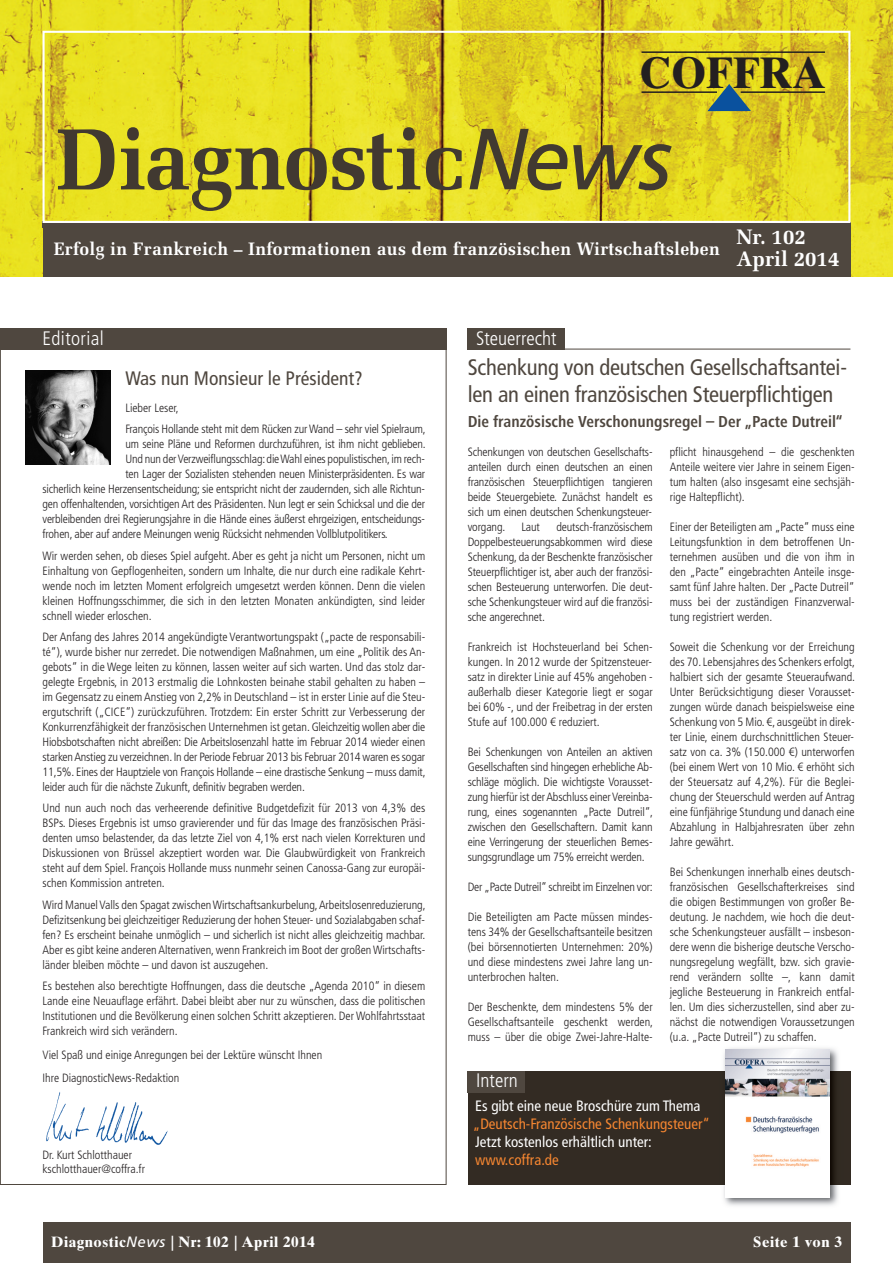
<style>
.page{position:relative;width:893px;height:1263px;background:#fff}
.page>*{position:absolute;margin:0;border:0;box-sizing:border-box;transform-origin:0 0}
.t1{font:700 86.55px "Melior";letter-spacing:.005em;color:#413931}
.t2{font:700 44.25px "Times Ten Greek";color:#231f20}
.t3{font:condensed 22.5px/27px "Frutiger LT Std";letter-spacing:-.01em;color:#4f473f}
.t4{font:700 21px/22.5px "Melior";color:#fff}
.t5{font:condensed 19.5px "Frutiger LT Std";color:#4f473f}
.t6{font:300 condensed 19.5px "Frutiger LT Std";color:#fff}
.t7{font:300 condensed 19.5px "Frutiger LT Std";letter-spacing:.02em;color:#fff}
.t8{font:700 18px "Melior";letter-spacing:.02em;color:#fff}
.t9{font:700 condensed 16.5px "Frutiger Next LT";color:#4f473f}
.t10{font:condensed 15px "Frutiger LT Std";color:#fff}
.t11{font:condensed 15px "Frutiger LT Std";color:#f58631}
.t12{font:700 15px "Times Ten Greek";letter-spacing:.035em;color:#fff}
.t13{font:300 condensed 12px/15px "Frutiger LT Std";letter-spacing:-.01em;color:#231f20;text-align:justify}
.s1{font-family:"Frutiger LT Std";font-weight:400;font-style:italic}
.s2{font-family:"Frutiger LT";font-weight:400;font-style:italic}
</style>
<div class="page">
<div style="left:0;top:328px;width:446px;height:22px;background:#4f473f"></div>
<img style="left:0;top:0;width:893px;height:276px">
<hr style="left:641px;top:91px;width:76px;height:2px;background:#231f20">
<hr style="left:741px;top:91px;width:84px;height:2px;background:#231f20">
<hr style="left:641px;top:51px;width:184px;height:2px;background:#231f20">
<div style="left:43px;top:222px;width:807px;height:54px;background:#4f473f"></div>
<img style="left:12px;top:106px;width:704px;height:121px">
<svg style="left:707px;top:84px;width:44px;height:27px"></svg>
<img style="left:43px;top:223px;width:673px;height:4px">
<div style="left:43px;top:31px;width:807px;height:192px;border:2px solid #fff"></div>
<div style="left:43px;top:1222px;width:807px;height:41px;background:#4f473f"></div>
<hr style="left:468px;top:349px;width:382px;height:1px;background:#4f473f">
<img style="left:46px;top:1092px;width:122px;height:53px">
<img style="left:25px;top:371px;width:85px;height:94px">
<div style="left:468px;top:328px;width:97px;height:21px;background:#4f473f"></div>
<div style="left:468px;top:1071px;width:382px;height:114px;background:#332b23"></div>
<div style="left:468px;top:1071px;width:57px;height:21px;background:#4f473f"></div>
<img style="left:724px;top:1048px;width:114px;height:158px">
<img style="left:725px;top:1050px;width:104px;height:147px">
<h2 class="t2" style="left:640px;top:56px;width:188px">COFFRA</h2>
<h1 class="t1" style="left:56px;top:109px;width:617px">Diagnostic<span class="s1">News</span></h1>
<h3 class="t8" style="left:54px;top:238px;width:667px">Erfolg in Frankreich – Informationen aus dem französischen Wirtschaftsleben</h3>
<h3 class="t4" style="left:736px;top:225px;width:104px">Nr. 102<br>April 2014</h3>
<h3 class="t7" style="left:43px;top:330px;width:63px">Editorial</h3>
<h3 class="t6" style="left:476px;top:330px;width:82px">Steuerrecht</h3>
<h3 class="t5" style="left:125px;top:370px;width:239px">Was nun Monsieur le Président?</h3>
<p class="t13" style="left:125px;top:398px;width:302px;line-height:21.5px">Lieber Leser,<br>François Hollande steht mit dem Rücken zur Wand – sehr viel Spielraum,</p>
<p class="t13" style="left:125px;top:437px;width:302px">um seine Pläne und Reformen durchzuführen, ist ihm nicht geblieben.</p>
<p class="t13" style="left:125px;top:452px;width:301px">Und nun derVerzweiflungsschlag:dieWahl eines populistischen,im rech-</p>
<p class="t13" style="left:125px;top:467px;width:301px">ten Lager der Sozialisten stehenden neuen Ministerpräsidenten. Es war</p>
<p class="t13" style="left:43px;top:482px;width:384px">sicherlich keine Herzensentscheidung; sie entspricht nicht der zaudernden, sich alle Richtun-</p>
<p class="t13" style="left:43px;top:497px;width:384px">gen offenhaltenden, vorsichtigen Art des Präsidenten. Nun legt er sein Schicksal und die der</p>
<p class="t13" style="left:43px;top:512px;width:384px">verbleibenden drei Regierungsjahre in die Hände eines äußerst ehrgeizigen, entscheidungs-</p>
<p class="t13" style="left:43px;top:527px;width:347px">frohen, aber auf andere Meinungen wenig Rücksicht nehmenden Vollblutpolitikers.</p>
<p class="t13" style="left:43px;top:549px;width:384px">Wir werden sehen, ob dieses Spiel aufgeht. Aber es geht ja nicht um Personen, nicht um Einhaltung von Gepflogenheiten, sondern um Inhalte, die nur durch eine radikale Kehrt&shy;wende noch im letzten Moment erfolgreich umgesetzt werden können. Denn die vielen kleinen Hoffnungsschimmer, die sich in den letzten Monaten ankündigten, sind leider schnell wieder erloschen.</p>
<p class="t13" style="left:43px;top:630px;width:385px">Der Anfang des Jahres 2014 angekündigte Verantwortungspakt („pacte de responsabili&shy;té“), wurde bisher nur zerredet. Die notwendigen Maßnahmen, um eine „Politik des An&shy;gebots“ in die Wege leiten zu können, lassen weiter auf sich warten. Und das stolz dar&shy;gelegte Ergebnis, in 2013 erstmalig die Lohnkosten beinahe stabil gehalten zu haben – im Gegensatz zu einemAnstieg von 2,2% in Deutschland – ist in erster Linie auf die Steu&shy;ergutschrift („CICE“) zurückzuführen. Trotzdem: Ein erster Schritt zur Verbesserung der Konkurrenzfähigkeit der französischen Unternehmen ist getan.Gleichzeitigwollen aber die Hiobsbotschaften nicht abreißen: Die Arbeitslosenzahl hatte im Februar 2014 wieder einen starkenAnstieg zu verzeichnen. In der Periode Februar 2013 bis Februar 2014 waren es sogar 11,5%. Eines der Hauptziele von François Hollande – eine drastische Senkung – muss damit, leider auch für die nächste Zukunft, definitiv begraben werden.</p>
<p class="t13" style="left:43px;top:802px;width:384px">Und nun auch noch das verheerende definitive Budgetdefizit für 2013 von 4,3% des BSPs. Dieses Ergebnis ist umso gravierender und für das Image des französischen Präsi&shy;denten umso belastender, da das letzte Ziel von 4,1% erst nach vielen Korrekturen und Diskussionen von Brüssel akzeptiert worden war. Die Glaubwürdigkeit von Frankreich steht auf dem Spiel. François Hollande muss nunmehr seinen Canossa-Gang zur europäi&shy;schen Kommission antreten.</p>
<p class="t13" style="left:43px;top:898px;width:385px">Wird Manuel Valls den Spagat zwischenWirtschaftsankurbelung,Arbeitslosenreduzierung, Defizitsenkung bei gleichzeitiger Reduzierung der hohen Steuer- und Sozialabgaben schaf&shy;fen? Es erscheint beinahe unmöglich – und sicherlich ist nicht alles gleichzeitig machbar.<br>Aber es gibt keine anderenAlternativen,wenn Frankreich im Boot der großenWirtschafts&shy;länder bleiben möchte – und davon ist auszugehen.</p>
<p class="t13" style="left:43px;top:979px;width:384px">Es bestehen also berechtigte Hoffnungen, dass die deutsche „Agenda 2010“ in diesem Lande eine Neuauflage erfährt. Dabei bleibt aber nur zu wünschen, dass die politischen Institutionen und die Bevölkerung einen solchen Schritt akzeptieren. Der Wohlfahrtsstaat Frankreich wird sich verändern.</p>
<p class="t13" style="left:43px;top:1044px;width:281px;line-height:23.5px">Viel Spaß und einige Anregungen bei der Lektüre wünscht Ihnen<br>Ihre DiagnosticNews-Redaktion</p>
<p class="t13" style="left:43px;top:1149px;width:104px;line-height:14.4px">Dr. Kurt Schlotthauer kschlotthauer@coffra.fr</p>
<h3 class="t3" style="left:468px;top:355px;width:381px">Schenkung von deutschen Gesellschaftsantei&shy;len an einen französischen Steuerpflichtigen</h3>
<h3 class="t9" style="left:468px;top:416px;width:376px">Die französische Verschonungsregel – Der „Pacte Dutreil“</h3>
<p class="t13" style="left:468px;top:445px;width:186px">Schenkungen von deutschen Gesellschafts&shy;anteilen durch einen deutschen an einen französischen Steuerpflichtigen tangieren beide Steuergebiete. Zunächst handelt es sich um einen deutschen Schenkungsteuer&shy;vorgang.</p>
<p class="t13" style="left:468px;top:520px;width:186px;text-indent:89px">deutsch-französischem Doppelbesteuerungsabkommen wird diese Schenkung, da der Beschenkte französischer Steuerpflichtiger ist, aber auch der französi&shy;schen Besteuerung unterworfen. Die deut&shy;sche Schenkungsteuer wird auf die französi&shy;sche angerechnet.</p>
<p class="t13" style="left:468px;top:640px;width:186px">Frankreich ist Hochsteuerland bei Schen&shy;kungen. In 2012 wurde der Spitzensteuer&shy;satz in direkter Linie auf 45% angehoben - außerhalb dieser Kategorie liegt er sogar bei 60% -, und der Freibetrag in der ersten Stufe auf 100.000 € reduziert.</p>
<p class="t13" style="left:468px;top:745px;width:187px">Bei Schenkungen von Anteilen an aktiven Gesellschaften sind hingegen erhebliche Ab&shy;schläge möglich. Die wichtigste Vorausset&shy;zung hierfür ist derAbschluss einerVereinba&shy;rung, eines sogenannten „Pacte Dutreil“, zwischen den Gesellschaftern. Damit kann eine Verringerung der steuerlichen Bemes&shy;sungsgrundlage um 75% erreicht werden.</p>
<p class="t13" style="left:468px;top:880px;width:186px">Der „Pacte Dutreil“ schreibt im Einzelnen vor:</p>
<p class="t13" style="left:468px;top:910px;width:186px">Die Beteiligten am Pacte müssen mindes&shy;tens 34% der Gesellschaftsanteile besitzen (bei börsennotierten Unternehmen: 20%) und diese mindestens zwei Jahre lang un&shy;unterbrochen halten.</p>
<p class="t13" style="left:468px;top:1000px;width:187px">Der Beschenkte, dem mindestens 5% der Gesellschaftsanteile geschenkt werden, muss – über die obige Zwei-Jahre-Halte-</p>
<p class="t13" style="left:521px;top:520px;width:20px">Laut</p>
<h3 class="t6" style="left:476px;top:1072px;width:43px">Intern</h3>
<p class="t13" style="left:670px;top:445px;width:186px">pflicht hinausgehend – die geschenkten Anteile weitere vier Jahre in seinem Eigen&shy;tum halten (also insgesamt eine sechsjäh&shy;rige Haltepflicht).</p>
<p class="t13" style="left:670px;top:520px;width:186px">Einer der Beteiligten am „Pacte“ muss eine Leitungsfunktion in dem betroffenen Un&shy;ternehmen ausüben und die von ihm in den „Pacte“ eingebrachten Anteile insge&shy;samt fünf Jahre halten. Der „Pacte Dutreil“ muss bei der zuständigen Finanzverwal&shy;tung registriert werden.</p>
<p class="t13" style="left:670px;top:640px;width:187px">Soweit die Schenkung vor der Erreichung des 70.Lebensjahres des Schenkers erfolgt, halbiert sich der gesamte Steueraufwand.<br>Unter Berücksichtigung dieser Vorausset&shy;zungen würde danach beispielsweise eine Schenkung von 5 Mio. €, ausgeübt in direk&shy;ter Linie, einem durchschnittlichen Steuer&shy;satz von ca. 3% (150.000 €) unterworfen (bei einem Wert von 10 Mio. € erhöht sich der Steuersatz auf 4,2%). Für die Beglei&shy;chung der Steuerschuld werden auf Antrag eine fünfjährige Stundung und danach eine Abzahlung in Halbjahresraten über zehn Jahre gewährt.</p>
<p class="t13" style="left:670px;top:865px;width:186px">Bei Schenkungen innerhalb eines deutsch&shy;französischen Gesellschafterkreises sind die obigen Bestimmungen von großer Be&shy;deutung. Je nachdem, wie hoch die deut&shy;sche Schenkungsteuer ausfällt – insbeson&shy;dere wenn die bisherige deutsche Verscho&shy;nungsregelung wegfällt, bzw. sich gravie&shy;rend verändern sollte –, kann damit jegliche Besteuerung in Frankreich entfal&shy;len. Um dies sicherzustellen, sind aber zu&shy;nächst die notwendigen Voraussetzungen (u.a. „Pacte Dutreil“) zu schaffen.</p>
<p class="t10" style="left:475px;top:1099px;width:227px">Es gibt eine neue Broschüre zum Thema</p>
<p class="t11" style="left:473px;top:1117px;width:239px">„Deutsch-Französische Schenkungsteuer“</p>
<p class="t10" style="left:475px;top:1135px;width:178px">Jetzt kostenlos erhältlich unter:</p>
<p class="t11" style="left:475px;top:1153px;width:85px">www.coffra.de</p>
<p class="t12" style="left:51px;top:1236px;width:265px">Diagnostic<span class="s2">News |</span> Nr: 102 <span class="s2">|</span> April 2014</p>
<p class="t12" style="left:753px;top:1236px;width:90px">Seite 1 von 3</p>
</div>
